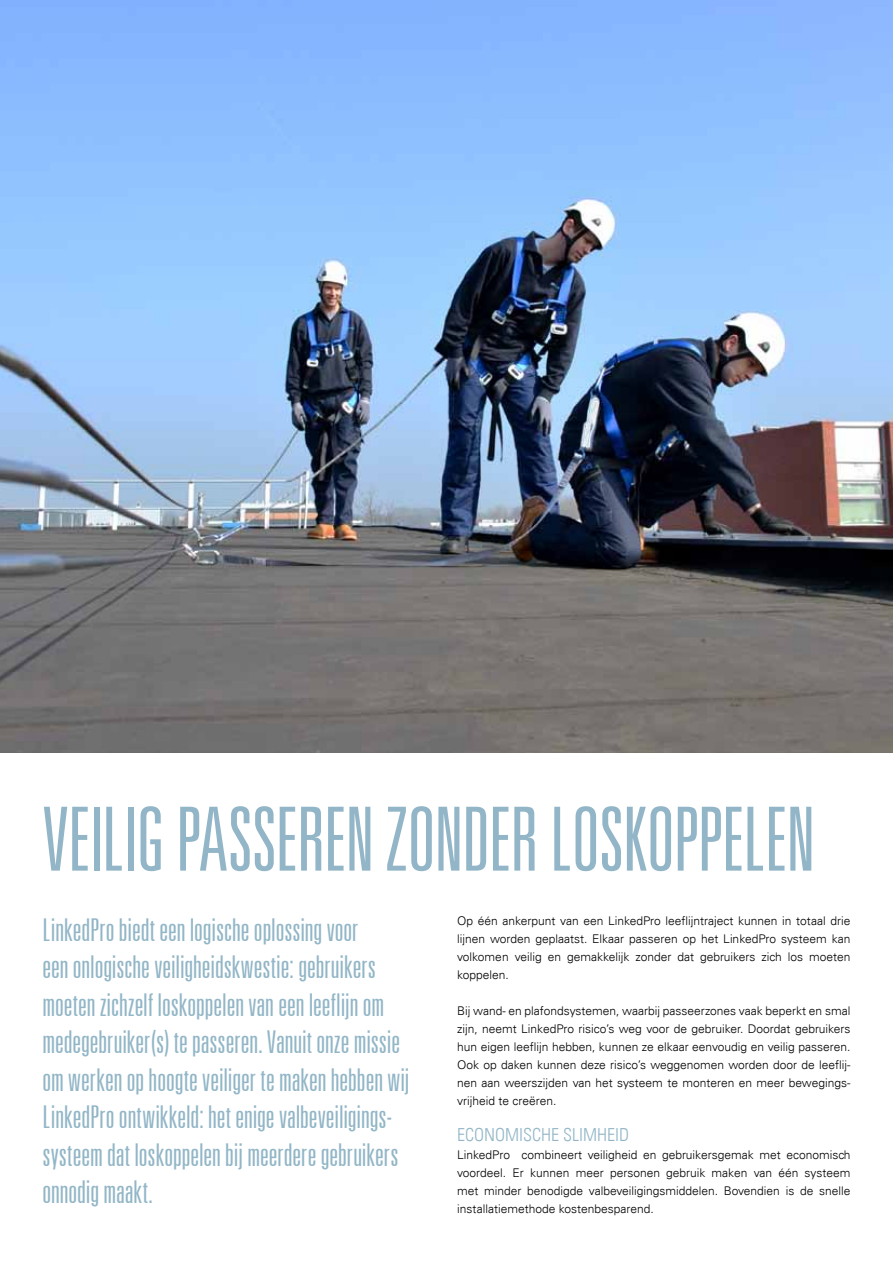
<style>
.page{position:relative;width:893px;height:1263px;background:#fff}
.page>*{position:absolute;margin:0;border:0;box-sizing:border-box;transform-origin:0 0}
.t1{font:300 ultra-condensed 88.5px "Univers LT";letter-spacing:-.015em;color:#92b6c7}
.t2{font:300 ultra-condensed 31.5px/37.5px "Univers LT";color:#92b6c7}
.t3{font:300 condensed 18px "Univers LT";color:#92b6c7}
.t4{font:300 12px/18px "Univers LT";color:#000;text-align:justify}
</style>
<div class="page">
<img style="left:0;top:0;width:893px;height:752px">
<h1 class="t1" style="left:43px;top:794px;width:774px">veilig Passeren zonder loskoPPelen</h1>
<p class="t2" style="left:43px;top:910px;width:368px">linkedPro biedt een logische oplossing voor<br>een onlogische veiligheidskwestie: gebruikers moeten zichzelf loskoppelen van een leeflijn om medegebruiker(s) te passeren. vanuit onze missie om werken op hoogte veiliger te maken hebben wij linkedPro ontwikkeld: het enige valbeveiligings&shy;systeem dat loskoppelen bij meerdere gebruikers onnodig maakt.</p>
<p class="t4" style="left:457px;top:912px;width:395px">Op één ankerpunt van een LinkedPro leeflijntraject kunnen in totaal drie lijnen worden geplaatst. Elkaar passeren op het LinkedPro systeem kan volkomen veilig en gemakkelijk zonder dat gebruikers zich los moeten koppelen.</p>
<p class="t4" style="left:457px;top:1002px;width:395px">Bij wand- en plafondsystemen, waarbij passeerzones vaak beperkt en smal zijn, neemt LinkedPro risico’s weg voor de gebruiker. Doordat gebruikers hun eigen leeflijn hebben, kunnen ze elkaar eenvoudig en veilig passeren.<br>Ook op daken kunnen deze risico’s weggenomen worden door de leeflij&shy;nen aan weerszijden van het systeem te monteren en meer bewegings&shy;vrijheid te creëren.</p>
<h3 class="t3" style="left:457px;top:1125px;width:174px">ECONOMISCHE SLIMHEID</h3>
<p class="t4" style="left:457px;top:1146px;width:395px">LinkedPro combineert veiligheid en gebruikersgemak met economisch voordeel. Er kunnen meer personen gebruik maken van één systeem met minder benodigde valbeveiligingsmiddelen. Bovendien is de snelle installatiemethode kostenbesparend.</p>
</div>
